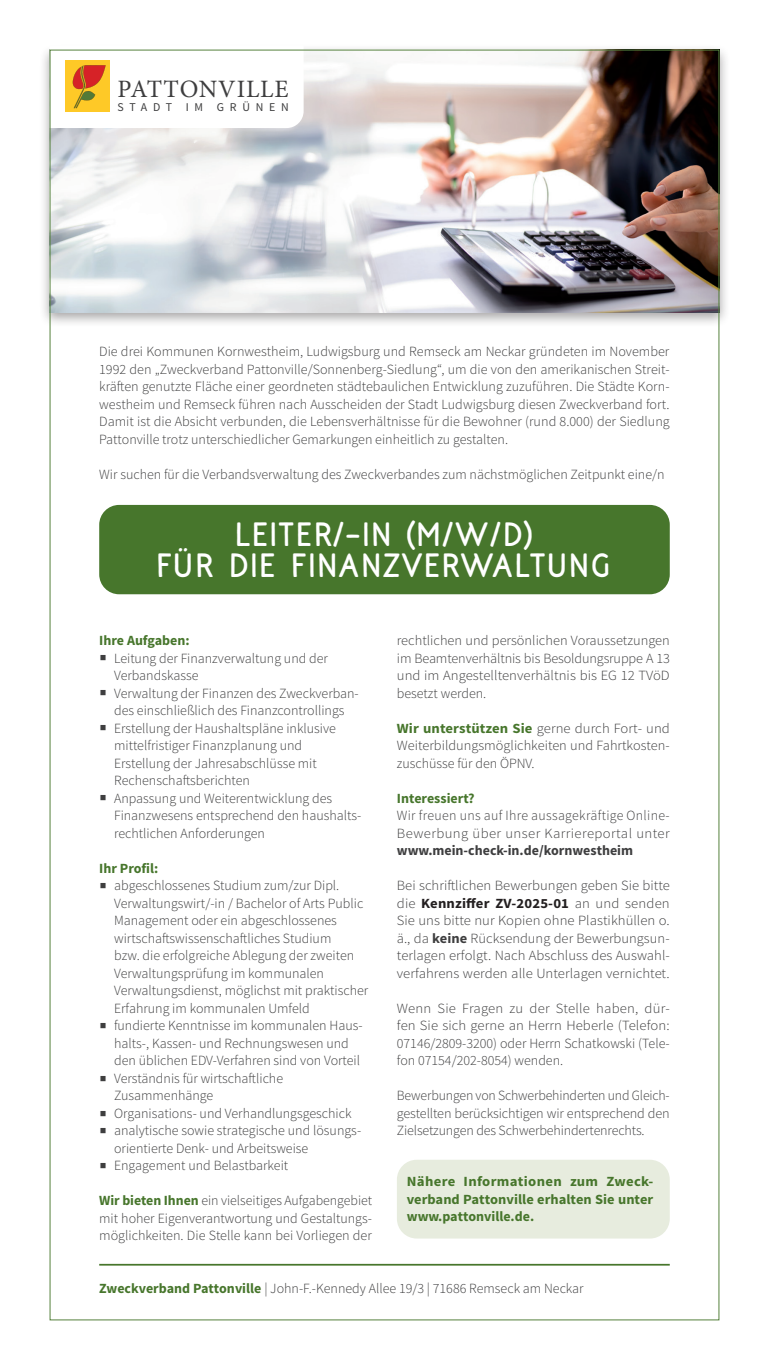
<style>
.page{position:relative;width:769px;height:1370px;background:#fff}
.page>*{position:absolute;margin:0;border:0;box-sizing:border-box;transform-origin:0 0}
.t1{font:900 31.5px/31.5px "Naive Line Sans Extra";color:#fff;text-align:center}
.t2{font:25.03px "Minion Pro";letter-spacing:.03em;color:#3e3e3f}
.t3{font:300 14px/17.5px "Source Sans Pro";color:#3e3e3f;text-align:justify}
.t4{font:300 14px/17.5px "Source Sans Pro";color:#3e3e3f;text-align:justify;scale:1.05 1}
.t5{font:300 14px/17.5px "Source Sans Pro";color:#3e3e3f;text-align:justify;scale:1.04 1}
.t6{font:700 14px/17.5px "Source Sans Pro";color:#47762c;text-align:justify;scale:1.05 1}
.t7{font:300 14px/17.5px "Source Sans Pro";letter-spacing:.025em;color:#3e3e3f}
.t8{font:700 14px "Source Sans Pro";color:#47762c}
.t9{font:700 14px "Source Sans Pro";color:#3e3e3f}
.t10{font:11.9px "Source Sans Pro";letter-spacing:.48em;color:#3e3e3f}
.s1{font-weight:700;color:#47762c}
.s2{font-weight:700;color:#231f20}
.s3{font-weight:700}
</style>
<div class="page">
<div style="left:39px;top:44px;width:691px;height:284px;background:#231f20;opacity:.4"></div>
<img style="left:52px;top:52px;width:665px;height:260px">
<svg style="left:50px;top:45px;width:254px;height:83px"></svg>
<div style="left:397px;top:1159px;width:273px;height:79px;background:#e7ecde;border-radius:20px"></div>
<hr style="left:99px;top:1263px;width:571px;height:2px;background:#47762c">
<div style="left:99px;top:505px;width:571px;height:89px;background:#47762c;border-radius:20px"></div>
<h2 class="t2" style="left:118px;top:73px;width:173px">PATTONVILLE</h2>
<p class="t10" style="left:118px;top:99px;width:173px">STADT IM GRÜNEN</p>
<p class="t3" style="left:99px;top:343px;width:572px">Die drei Kommunen Kornwestheim, Ludwigsburg und Remseck am Neckar gründeten im November 1992 den „Zweckverband Pattonville/Sonnenberg-Siedlung“, um die von den amerikanischen Streit&shy;kräften genutzte Fläche einer geordneten städtebaulichen Entwicklung zuzuführen. Die Städte Korn&shy;westheim und Remseck führen nach Ausscheiden der Stadt Ludwigsburg diesen Zweckverband fort.<br>Damit ist die Absicht verbunden, die Lebensverhältnisse für die Bewohner (rund 8.000) der Siedlung Pattonville trotz unterschiedlicher Gemarkungen einheitlich zu gestalten.</p>
<p class="t3" style="left:99px;top:465px;width:567px">Wir suchen für die Verbandsverwaltung des Zweckverbandes zum nächstmöglichen Zeitpunkt eine/n</p>
<h1 class="t1" style="left:156px;top:519px;width:457px">LEITER/-IN (M/W/D)<br>FÜR DIE FINANZVERWALTUNG</h1>
<p class="t8" style="left:99px;top:631px;width:92px">Ihre Aufgaben:</p>
<p class="t3" style="left:114px;top:649px;width:249px;text-align:left">Leitung der Finanzverwaltung und der Verbandskasse<br>Verwaltung der Finanzen des Zweckverban&shy;des einschließlich des Finanzcontrollings Erstellung der Haushaltspläne inklusive mittelfristiger Finanzplanung und Erstellung der Jahresabschlüsse mit Rechenschaftsberichten<br>Anpassung und Weiterentwicklung des Finanzwesens entsprechend den haushalts&shy;rechtlichen Anforderungen</p>
<p class="t8" style="left:99px;top:858px;width:61px">Ihr Profil:</p>
<p class="t3" style="left:114px;top:876px;width:256px;text-align:left">abgeschlossenes Studium zum/zur Dipl.<br>Verwaltungswirt/-in / Bachelor of Arts Public Management oder ein abgeschlossenes wirtschaftswissenschaftliches Studium<br>bzw. die erfolgreiche Ablegung der zweiten Verwaltungsprüfung im kommunalen Verwaltungsdienst, möglichst mit praktischer Erfahrung im kommunalen Umfeld<br>fundierte Kenntnisse im kommunalen Haus&shy;halts-, Kassen- und Rechnungswesen und den üblichen EDV-Verfahren sind von Vorteil Verständnis für wirtschaftliche Zusammenhänge<br>Organisations- und Verhandlungsgeschick analytische sowie strategische und lösungs&shy;orientierte Denk- und Arbeitsweise Engagement und Belastbarkeit</p>
<p class="t3" style="left:99px;top:1191px;width:274px"><span class="s1">Wir bieten Ihnen</span> ein vielseitiges Aufgabengebiet mit hoher Eigenverantwortung und Gestaltungs&shy;möglichkeiten. Die Stelle kann bei Vorliegen der</p>
<p class="t3" style="left:397px;top:631px;width:274px">rechtlichen und persönlichen Voraussetzungen im Beamtenverhältnis bis Besoldungsruppe A 13 und im Angestelltenverhältnis bis EG 12 TVöD besetzt werden.</p>
<p class="t4" style="left:397px;top:719px;width:261px"><span class="s1">Wir unterstützen Sie</span> gerne durch Fort- und Weiterbildungsmöglichkeiten und Fahrtkosten&shy;zuschüsse für den ÖPNV.</p>
<p class="t8" style="left:397px;top:788px;width:79px">Interessiert?</p>
<p class="t7" style="left:397px;top:806px;width:274px">Wir freuen uns auf Ihre aussagekräftige Online-<br>Bewerbung über unser Karriereportal unter</p>
<p class="t9" style="left:397px;top:841px;width:238px">www.mein-check-in.de/kornwestheim</p>
<p class="t5" style="left:397px;top:876px;width:264px">Bei schriftlichen Bewerbungen geben Sie bitte die <span class="s2">Kennziffer ZV-2025-01</span> an und senden Sie uns bitte nur Kopien ohne Plastikhüllen o. ä., da <span class="s3">keine</span> Rücksendung der Bewerbungsun&shy;terlagen erfolgt. Nach Abschluss des Auswahl&shy;verfahrens werden alle Unterlagen vernichtet.</p>
<p class="t4" style="left:397px;top:999px;width:261px">Wenn Sie Fragen zu der Stelle haben, dür&shy;fen Sie sich gerne an Herrn Heberle (Telefon:<br>07146/2809-3200) oder Herrn Schatkowski (Tele&shy;fon 07154/202-8054) wenden.</p>
<p class="t3" style="left:397px;top:1086px;width:274px">Bewerbungen von Schwerbehinderten und Gleich&shy;gestellten berücksichtigen wir entsprechend den Zielsetzungen des Schwerbehindertenrechts.</p>
<p class="t6" style="left:407px;top:1172px;width:236px">Nähere Informationen zum Zweck&shy;verband Pattonville erhalten Sie unter www.pattonville.de.</p>
<p class="t3" style="left:99px;top:1279px;width:486px"><span class="s1">Zweckverband Pattonville</span> | John-F.-Kennedy Allee 19/3 | 71686 Remseck am Neckar</p>
</div>
